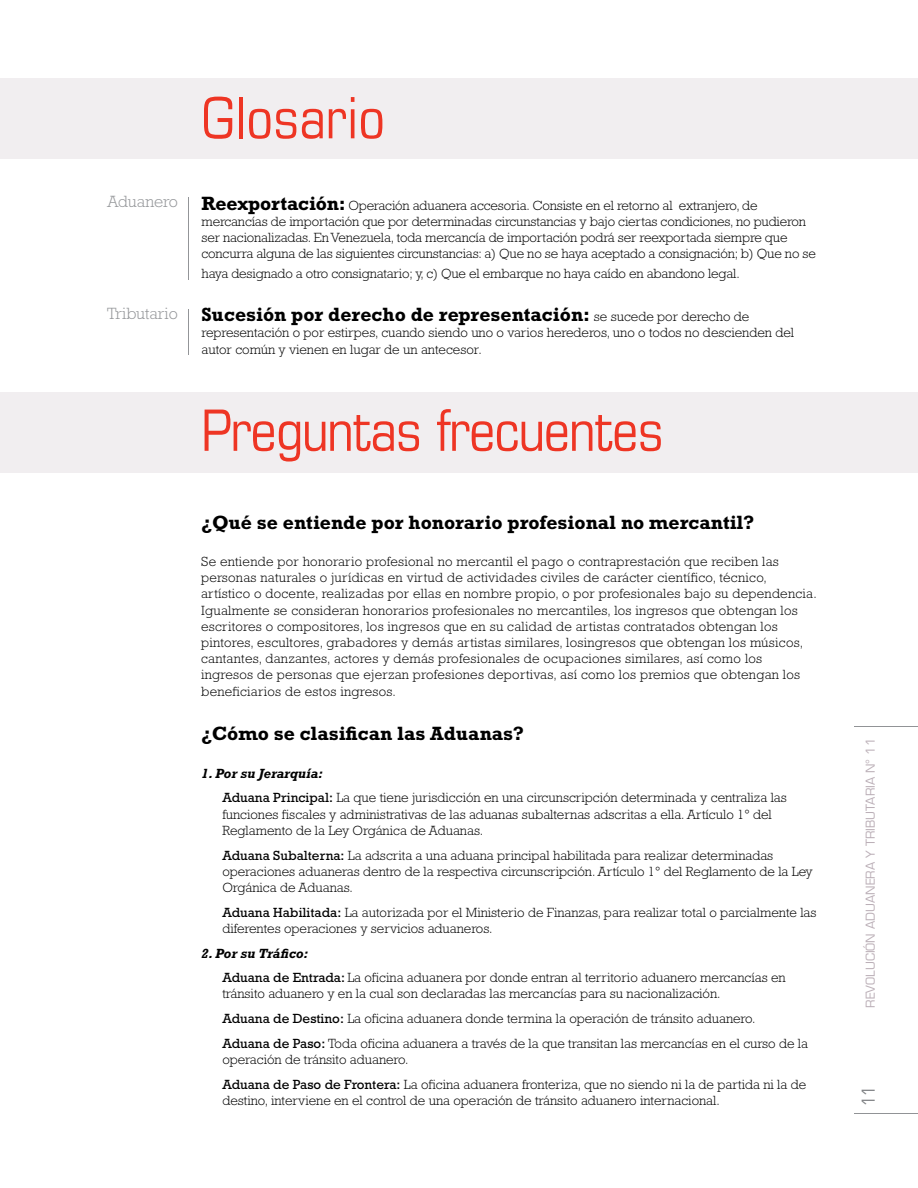
<style>
.page{position:relative;width:918px;height:1188px;background:#fff}
.page>*{position:absolute;margin:0;border:0;box-sizing:border-box;transform-origin:0 0}
.t1{font:condensed 57px "Eurostile LT Std";letter-spacing:-.02em;color:#ee3524}
.t2{font:condensed 57px "Eurostile LT Std";color:#ee3524}
.t3{font:700 19.5px "Rockwell Std";color:#000}
.t4{font:condensed 18px "Eurostile LT Std";color:#808285}
.t5{font:300 16.5px "Rockwell Std";color:#939598}
.t6{font:300 13.5px/16.2px "Rockwell Std";color:#000}
.t7{font:300 13.5px/16.2px "Rockwell Std";letter-spacing:.02em;color:#000}
.t8{font:12px "Eurostile LT Std";color:#bbafb7}
.s1{font-weight:700;font-size:19.5px}
.s2{font-weight:300;font-size:13.5px}
.s3{font-weight:700;font-style:italic}
.s4{font-weight:400}
</style>
<div class="page">
<hr style="left:854px;top:1113px;width:64px;height:1px;background:#919396">
<hr style="left:854px;top:726px;width:64px;height:1px;background:#919396">
<div style="left:0;top:79px;width:918px;height:80px;background:#f1eef0"></div>
<div style="left:0;top:392px;width:918px;height:80px;background:#f1eef0"></div>
<hr style="left:188px;top:309px;width:1px;height:46px;background:#939598">
<hr style="left:188px;top:197px;width:1px;height:83px;background:#939598">
<p class="t5" style="left:107px;top:195px;width:72px">Aduanero</p>
<p class="t5" style="left:107px;top:307px;width:72px">Tributario</p>
<h1 class="t2" style="left:201px;top:91px;width:185px">Glosario</h1>
<p class="t6" style="left:201px;top:198px;width:616px"><span class="s1">Reexportación:</span> Operación aduanera accesoria. Consiste en el retorno al extranjero, de mercancías de importación que por determinadas circunstancias y bajo ciertas condiciones, no pudieron ser nacionalizadas. En Venezuela, toda mercancía de importación podrá ser reexportada siempre que concurra alguna de las siguientes circunstancias: a) Que no se haya aceptado a consignación; b) Que no se</p>
<p class="t6" style="left:201px;top:267px;width:540px">haya designado a otro consignatario; y, c) Que el embarque no haya caído en abandono legal.</p>
<h2 class="t3" style="left:201px;top:307px;width:549px">Sucesión por derecho de representación: <span class="s2">se sucede por derecho de</span></h2>
<p class="t6" style="left:201px;top:326px;width:594px">representación o por estirpes, cuando siendo uno o varios herederos, uno o todos no descienden del autor común y vienen en lugar de un antecesor.</p>
<h1 class="t1" style="left:201px;top:403px;width:464px">Preguntas frecuentes</h1>
<h2 class="t3" style="left:201px;top:515px;width:555px">¿Qué se entiende por honorario profesional no mercantil?</h2>
<p class="t7" style="left:201px;top:555px;width:617px">Se entiende por honorario profesional no mercantil el pago o contraprestación que reciben las personas naturales o jurídicas en virtud de actividades civiles de carácter científico, técnico, artístico o docente, realizadas por ellas en nombre propio, o por profesionales bajo su dependencia.<br>Igualmente se consideran honorarios profesionales no mercantiles, los ingresos que obtengan los escritores o compositores, los ingresos que en su calidad de artistas contratados obtengan los pintores, escultores, grabadores y demás artistas similares, losingresos que obtengan los músicos, cantantes, danzantes, actores y demás profesionales de ocupaciones similares, así como los ingresos de personas que ejerzan profesiones deportivas, así como los premios que obtengan los beneficiarios de estos ingresos.</p>
<h2 class="t3" style="left:201px;top:726px;width:325px">¿Cómo se clasifican las Aduanas?</h2>
<p class="t6" style="left:222px;top:762px;width:566px;line-height:24.8px;text-indent:-21px"><span class="s3">1. Por su Jerarquía:<br></span><span class="s4">Aduana Principal:</span> La que tiene jurisdicción en una circunscripción determinada y centraliza las</p>
<p class="t6" style="left:222px;top:807px;width:551px">funciones fiscales y administrativas de las aduanas subalternas adscritas a ella. Artículo 1° del<br>Reglamento de la Ley Orgánica de Aduanas.</p>
<p class="t6" style="left:222px;top:848px;width:592px"><span class="s4">Aduana Subalterna:</span> La adscrita a una aduana principal habilitada para realizar determinadas operaciones aduaneras dentro de la respectiva circunscripción. Artículo 1° del Reglamento de la Ley<br>Orgánica de Aduanas.</p>
<p class="t6" style="left:222px;top:905px;width:596px"><span class="s4">Aduana Habilitada:</span> La autorizada por el Ministerio de Finanzas, para realizar total o parcialmente las diferentes operaciones y servicios aduaneros.</p>
<p class="t6" style="left:222px;top:942px;width:565px;line-height:24.8px;text-indent:-21px"><span class="s3">2. Por su Tráfico:<br></span><span class="s4">Aduana de Entrada:</span> La oficina aduanera por donde entran al territorio aduanero mercancías en</p>
<p class="t6" style="left:222px;top:983px;width:587px;line-height:24.8px">tránsito aduanero y en la cual son declaradas las mercancías para su nacionalización.<br><span class="s4">Aduana de Destino:</span> La oficina aduanera donde termina la operación de tránsito aduanero.<br><span class="s4">Aduana de Paso:</span> Toda oficina aduanera a través de la que transitan las mercancías en el curso de la</p>
<p class="t6" style="left:222px;top:1048px;width:585px;line-height:24.8px">operación de tránsito aduanero.<br><span class="s4">Aduana de Paso de Frontera:</span> La oficina aduanera fronteriza, que no siendo ni la de partida ni la de</p>
<p class="t6" style="left:222px;top:1094px;width:499px">destino, interviene en el control de una operación de tránsito aduanero internacional.</p>
<p class="t8" style="left:864px;top:1008px;width:271px;rotate:-90deg">REVOLUCIÓN ADUANERA Y TRIBUTARIA N° 11</p>
<h3 class="t4" style="left:860px;top:1106px;width:22px;rotate:-90deg">11</h3>
</div>
